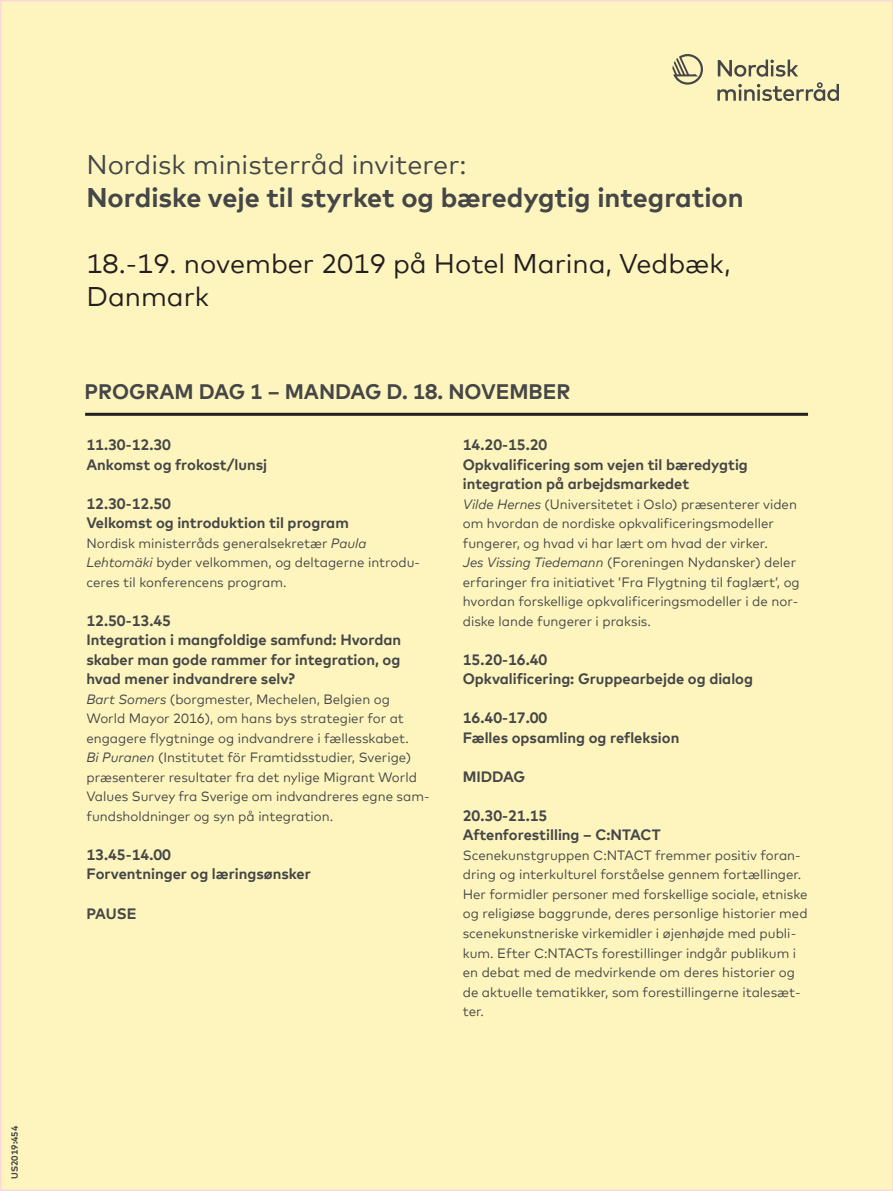
<style>
.page{position:relative;width:893px;height:1191px;background:#fff}
.page>*{position:absolute;margin:0;border:0;box-sizing:border-box;transform-origin:0 0}
.t1{font:27px/33px "Mark Offc Pro";color:#231f20}
.t2{font:700 27px "Mark Offc Pro";color:#454647}
.t3{font:27px "Mark Offc Pro";color:#454647}
.t4{font:700 21px "Mark Offc Pro";color:#454647}
.t5{font:700 15px/19.5px "Mark Offc Pro";color:#454647}
.t6{font:13.5px/19.5px "Mark Offc Pro";color:#454647}
.t7{font:700 9px "Mark Offc Pro";color:#454647}
.s1{font-style:italic}
</style>
<div class="page">
<div style="left:1px;top:1px;width:892px;height:1189px;background:#fef5be"></div>
<hr style="left:85px;top:413px;width:723px;height:3px;background:#231f20">
<svg style="left:672px;top:54px;width:31px;height:31px"></svg>
<svg style="left:717px;top:60px;width:122px;height:41px"></svg>
<p class="t7" style="left:8px;top:1178px;width:55px;rotate:-90deg">US2019:454</p>
<h1 class="t3" style="left:86px;top:145px;width:382px">Nordisk ministerråd inviterer:</h1>
<h1 class="t2" style="left:86px;top:177px;width:659px">Nordiske veje til styrket og bæredygtig integration</h1>
<h1 class="t1" style="left:86px;top:245px;width:646px">18.-19. november 2019 på Hotel Marina, Vedbæk,<br>Danmark</h1>
<h2 class="t4" style="left:85px;top:376px;width:487px">PROGRAM DAG 1 – MANDAG D. 18. NOVEMBER</h2>
<p class="t5" style="left:86px;top:434px;width:182px">11.30-12.30<br>Ankomst og frokost/lunsj</p>
<p class="t5" style="left:86px;top:492px;width:264px">12.30-12.50<br>Velkomst og introduktion til program</p>
<p class="t6" style="left:86px;top:532px;width:335px">Nordisk ministerråds generalsekretær <span class="s1">Paula<br>Lehtomäki</span> byder velkommen, og deltagerne introdu&shy;ceres til konferencens program.</p>
<p class="t5" style="left:86px;top:609px;width:316px">12.50-13.45<br>Integration i mangfoldige samfund: Hvordan skaber man gode rammer for integration, og hvad mener indvandrere selv?</p>
<p class="t6" style="left:86px;top:688px;width:345px"><span class="s1">Bart Somers</span> (borgmester, Mechelen, Belgien og World Mayor 2016), om hans bys strategier for at engagere flygtninge og indvandrere i fællesskabet.<br><span class="s1">Bi Puranen</span> (Institutet för Framtidsstudier, Sverige) præsenterer resultater fra det nylige Migrant World Values Survey fra Sverige om indvandreres egne sam&shy;fundsholdninger og syn på integration.</p>
<p class="t5" style="left:86px;top:843px;width:226px">13.45-14.00<br>Forventninger og læringsønsker</p>
<p class="t5" style="left:86px;top:902px;width:52px">PAUSE</p>
<p class="t5" style="left:463px;top:434px;width:287px">14.20-15.20<br>Opkvalificering som vejen til bæredygtig integration på arbejdsmarkedet</p>
<p class="t6" style="left:463px;top:493px;width:338px"><span class="s1">Vilde Hernes</span> (Universitetet i Oslo) præsenterer viden om hvordan de nordiske opkvalificeringsmodeller fungerer, og hvad vi har lært om hvad der virker.<br><span class="s1">Jes Vissing Tiedemann</span> (Foreningen Nydansker) deler erfaringer fra initiativet ’Fra Flygtning til faglært’, og hvordan forskellige opkvalificeringsmodeller i de nor&shy;diske lande fungerer i praksis.</p>
<p class="t5" style="left:463px;top:648px;width:292px">15.20-16.40<br>Opkvalificering: Gruppearbejde og dialog</p>
<p class="t5" style="left:463px;top:707px;width:218px">16.40-17.00<br>Fælles opsamling og refleksion</p>
<p class="t5" style="left:463px;top:765px;width:64px">MIDDAG</p>
<p class="t5" style="left:463px;top:804px;width:199px">20.30-21.15<br>Aftenforestilling – C:NTACT</p>
<p class="t6" style="left:463px;top:844px;width:346px">Scenekunstgruppen C:NTACT fremmer positiv foran&shy;dring og interkulturel forståelse gennem fortællinger.<br>Her formidler personer med forskellige sociale, etniske og religiøse baggrunde, deres personlige historier med scenekunstneriske virkemidler i øjenhøjde med publi&shy;kum. Efter C:NTACTs forestillinger indgår publikum i en debat med de medvirkende om deres historier og de aktuelle tematikker, som forestillingerne italesæt&shy;ter.</p>
</div>
